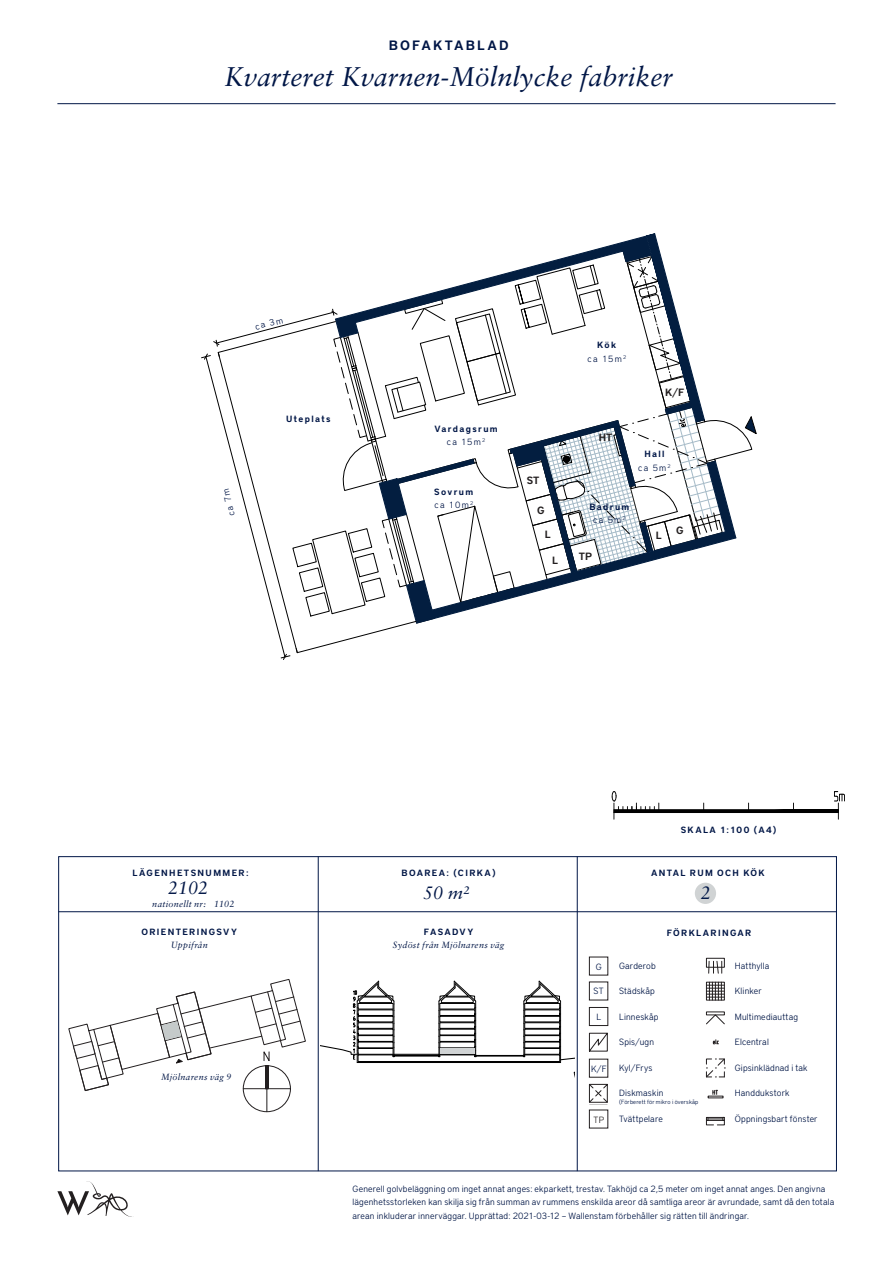
<style>
.page{position:relative;width:893px;height:1263px;background:#fff}
.page>*{position:absolute;margin:0;border:0;box-sizing:border-box;transform-origin:0 0}
.t1{font:italic 27px "Sabon LT Pro";color:#001646}
.t2{font:italic 18px "Sabon LT Pro";color:#001646}
.t3{font:600 13.5px "District Pro";letter-spacing:.16em;color:#001646}
.t4{font:600 10.5px "District Pro";color:#231f20}
.t5{font:300 9px/13.5px "District Pro";letter-spacing:.02em;color:#001646}
.t6{font:600 9px "District Pro";letter-spacing:.15em;color:#001646}
.t7{font:italic 9px "Sabon LT Pro";letter-spacing:.03em;color:#001646}
.t8{font:300 9px "District Pro";color:#231f20}
.t9{font:300 6px "District Pro";letter-spacing:.015em;color:#001646}
</style>
<div class="page">
<div style="left:589px;top:957px;width:19px;height:18px;border:1px solid #231f20"></div>
<div style="left:589px;top:1007px;width:19px;height:19px;border:1px solid #231f20"></div>
<div style="left:589px;top:1059px;width:19px;height:18px;border:1px solid #231f20"></div>
<div style="left:706px;top:982px;width:19px;height:18px;border:1px solid #231f20"></div>
<svg style="left:708px;top:961px;width:14px;height:12px"></svg>
<div style="left:706px;top:958px;width:19px;height:9px;border:1px solid #231f20"></div>
<svg style="left:706px;top:982px;width:18px;height:18px"></svg>
<svg style="left:713px;top:1040px;width:6px;height:4px"></svg>
<svg style="left:706px;top:1014px;width:19px;height:11px"></svg>
<svg style="left:706px;top:1058px;width:19px;height:20px"></svg>
<svg style="left:708px;top:1090px;width:15px;height:8px"></svg>
<svg style="left:706px;top:1117px;width:18px;height:8px"></svg>
<svg style="left:589px;top:1032px;width:19px;height:20px"></svg>
<svg style="left:589px;top:1083px;width:19px;height:20px"></svg>
<svg style="left:612px;top:791px;width:233px;height:28px"></svg>
<hr style="left:318px;top:856px;width:1px;height:315px;background:#001646">
<hr style="left:577px;top:856px;width:1px;height:315px;background:#001646">
<hr style="left:58px;top:911px;width:779px;height:1px;background:#001646">
<svg style="left:321px;top:981px;width:254px;height:97px"></svg>
<svg style="left:201px;top:234px;width:556px;height:426px"></svg>
<hr style="left:57px;top:103px;width:779px;height:1px;background:#001646">
<svg style="left:68px;top:979px;width:238px;height:133px"></svg>
<div style="left:695px;top:883px;width:21px;height:21px;background:#d0d3d4;border-radius:50%"></div>
<svg style="left:57px;top:1181px;width:77px;height:36px"></svg>
<div style="left:440px;top:1048px;width:35px;height:6px;background:#d0d3d4"></div>
<p class="t3" style="left:389px;top:36px;width:121px">BOFAKTABLAD</p>
<p class="t1" style="left:224px;top:59px;width:450px">Kvarteret Kvarnen-Mölnlycke fabriker</p>
<p class="t5" style="left:254px;top:320px;width:30px;rotate:-15deg">ca 3m</p>
<p class="t5" style="left:224px;top:518px;width:29px;rotate:-103deg">ca 7m</p>
<p class="t6" style="left:286px;top:413px;width:46px">Uteplats</p>
<p class="t6" style="left:434px;top:422px;width:65px">Vardagsrum</p>
<p class="t5" style="left:447px;top:435px;width:40px">ca 15m<sup>2</sup></p>
<p class="t6" style="left:434px;top:485px;width:41px">Sovrum</p>
<p class="t5" style="left:434px;top:498px;width:40px">ca 10m<sup>2</sup></p>
<p class="t6" style="left:597px;top:339px;width:21px">Kök</p>
<p class="t5" style="left:587px;top:351px;width:40px">ca 15m<sup>2</sup></p>
<p class="t4" style="left:665px;top:385px;width:20px">K/F</p>
<p class="t4" style="left:599px;top:430px;width:15px">HT</p>
<p class="t6" style="left:644px;top:448px;width:22px">Hall</p>
<p class="t5" style="left:638px;top:460px;width:34px">ca 5m<sup>2</sup></p>
<p class="t4" style="left:527px;top:473px;width:14px">ST</p>
<p class="t4" style="left:537px;top:503px;width:9px">G</p>
<p class="t6" style="left:589px;top:500px;width:42px">Badrum</p>
<p class="t5" style="left:593px;top:513px;width:34px">ca 5m<sup>2</sup></p>
<p class="t4" style="left:545px;top:527px;width:7px">L</p>
<p class="t4" style="left:656px;top:528px;width:7px">L</p>
<p class="t4" style="left:676px;top:523px;width:9px">G</p>
<p class="t4" style="left:552px;top:553px;width:7px">L</p>
<p class="t4" style="left:579px;top:549px;width:15px">TP</p>
<p class="t6" style="left:133px;top:867px;width:117px">LÄGENHETSNUMMER:</p>
<p class="t7" style="left:152px;top:898px;width:55px">nationellt nr:</p>
<p class="t6" style="left:141px;top:925px;width:97px">ORIENTERINGSVY</p>
<p class="t7" style="left:171px;top:940px;width:39px">Uppifrån</p>
<p class="t2" style="left:168px;top:876px;width:42px">2102</p>
<p class="t7" style="left:214px;top:899px;width:22px">1102</p>
<p class="t7" style="left:161px;top:1071px;width:72px">Mjölnarens väg 9</p>
<p class="t6" style="left:681px;top:824px;width:97px">SKALA 1:100 (A4)</p>
<p class="t6" style="left:402px;top:867px;width:96px">BOAREA: (CIRKA)</p>
<p class="t6" style="left:651px;top:867px;width:115px">ANTAL RUM OCH KÖK</p>
<p class="t2" style="left:423px;top:881px;width:48px">50 m²</p>
<p class="t2" style="left:701px;top:881px;width:12px">2</p>
<p class="t6" style="left:424px;top:925px;width:51px">FASADVY</p>
<p class="t7" style="left:393px;top:940px;width:113px">Sydöst från Mjölnarens väg</p>
<p class="t5" style="left:596px;top:959px;width:7px">G</p>
<p class="t5" style="left:594px;top:984px;width:12px">ST</p>
<p class="t5" style="left:597px;top:1009px;width:6px">L</p>
<p class="t5" style="left:591px;top:1061px;width:17px">K/F</p>
<p class="t8" style="left:594px;top:1113px;width:12px">TP</p>
<p class="t6" style="left:667px;top:926px;width:86px">FÖRKLARINGAR</p>
<p class="t5" style="left:619px;top:958px;width:38px">Garderob</p>
<p class="t5" style="left:735px;top:958px;width:36px">Hatthylla</p>
<p class="t5" style="left:735px;top:984px;width:29px">Klinker</p>
<p class="t5" style="left:735px;top:1009px;width:65px">Multimediauttag</p>
<p class="t5" style="left:735px;top:1035px;width:36px">Elcentral</p>
<p class="t5" style="left:735px;top:1060px;width:74px">Gipsinklädnad i tak</p>
<p class="t5" style="left:619px;top:1086px;width:46px">Diskmaskin</p>
<p class="t5" style="left:735px;top:1086px;width:56px">Handdukstork</p>
<p class="t5" style="left:735px;top:1111px;width:84px">Öppningsbart fönster</p>
<p class="t5" style="left:619px;top:984px;width:37px">Städskåp</p>
<p class="t5" style="left:619px;top:1009px;width:41px">Linneskåp</p>
<p class="t5" style="left:619px;top:1035px;width:36px">Spis/ugn</p>
<p class="t5" style="left:619px;top:1060px;width:35px">Kyl/Frys</p>
<p class="t9" style="left:619px;top:1097px;width:81px">(Förberett för mikro i överskåp</p>
<p class="t5" style="left:619px;top:1111px;width:45px">Tvättpelare</p>
<p class="t5" style="left:352px;top:1181px;width:483px">Generell golvbeläggning om inget annat anges: ekparkett, trestav. Takhöjd ca 2,5 meter om inget annat anges. Den angivna lägenhetsstorleken kan skilja sig från summan av rummens enskilda areor då samtliga areor är avrundade, samt då den totala arean inkluderar innerväggar. Upprättad: 2021-03-12 – Wallenstam förbehåller sig rätten till ändringar.</p>
</div>
